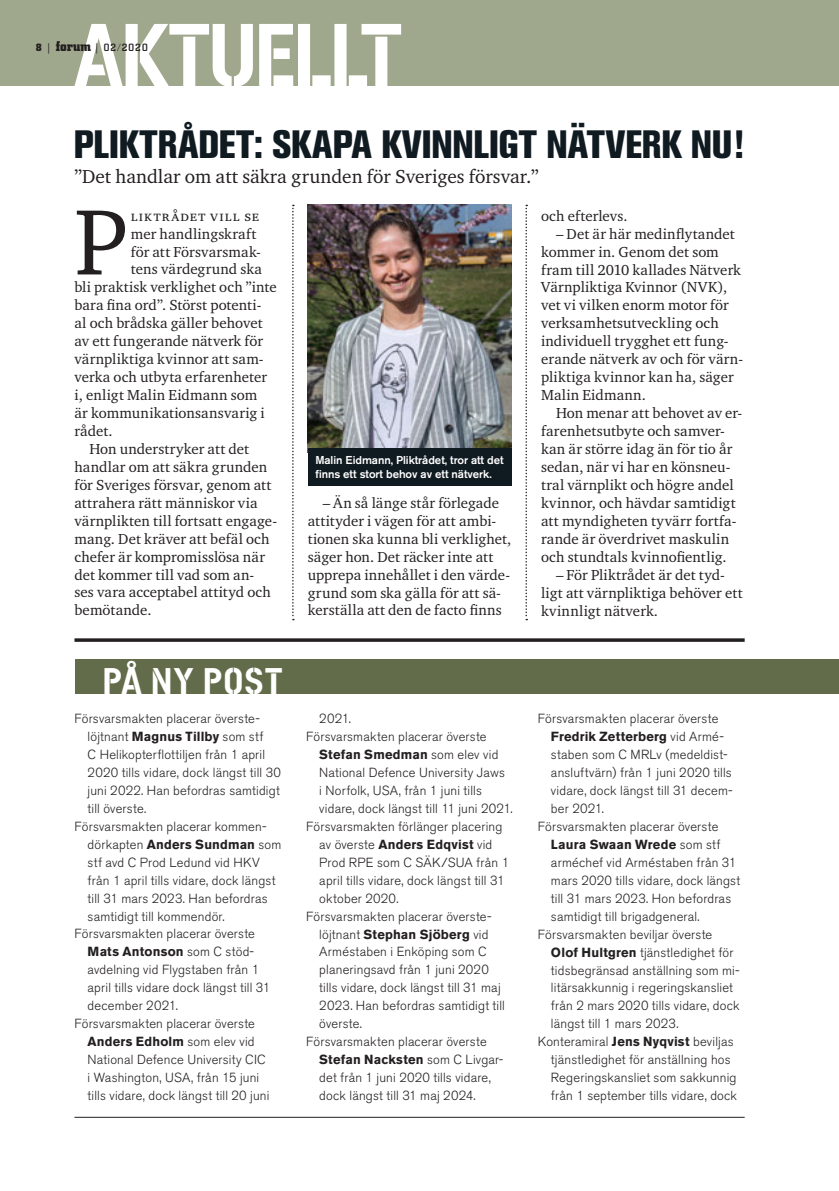
<style>
.page{position:relative;width:839px;height:1191px;background:#fff}
.page>*{position:absolute;margin:0;border:0;box-sizing:border-box;transform-origin:0 0}
.t1{font:95.02px "Charter ITC Std";color:#231f20}
.Bröd_Forum_Charter_8{font:87.5px "Forsvarsmakten Sans Stencil";letter-spacing:-.065em;color:#fff}
.t2{font:800 condensed 39.2px "Akzidenz Grotesk BE";letter-spacing:-.015em;color:#101a21}
.t3{font:36.57px "Forsvarsmakten Sans Stencil";letter-spacing:.01em;color:#fff}
.t4{font:19.25px "Charter ITC Std";color:#231f20}
.Bröd_8_5___10_25_Cha{font:14.88px/18px "Charter ITC Std";letter-spacing:.01em;color:#231f20}
.Bröd_8_5___10_25_Cha-2{font:14.88px "Charter ITC Std";letter-spacing:.06em;color:#231f20}
.t5{font:300 13.12px/18px "Akzidenz Grotesk BE";letter-spacing:.015em;color:#231f20}
.Bröd_8_5___10_25_Cha-3{font:500 11.38px/14px "Akzidenz Grotesk BE";letter-spacing:-.005em;color:#fff}
.t6{font:500 10.5px "City";letter-spacing:.1em;color:#231f20}
.s1{font-weight:700}
.s2{font-family:"Charter ITC Std";font-weight:400}
.s3{font-weight:700;font-size:14px}
</style>
<div class="page">
<svg style="left:292px;top:205px;width:2px;height:415px"></svg>
<div style="left:0;top:0;width:838px;height:86px;background:#9fa78c"></div>
<div style="left:75px;top:659px;width:763px;height:35px;background:#636c4a"></div>
<svg style="left:525px;top:205px;width:2px;height:415px"></svg>
<svg style="left:74px;top:638px;width:670px;height:4px;background:#3e3a3b"></svg>
<hr style="left:74px;top:1116px;width:670px;height:1px;background:#231f20">
<img style="left:308px;top:205px;width:203px;height:243px">
<div style="left:308px;top:448px;width:203px;height:38px;background:#101a21"></div>
<p class="Bröd_Forum_Charter_8" style="left:73px;top:0;width:331px">AKTUELLT</p>
<p class="t6" style="left:36px;top:42px;width:113px"><span class="s1">8</span> <span class="s2">|</span> <span class="s3">forum</span> <span class="s2">|</span> 02/2020</p>
<p class="t2" style="left:73px;top:122px;width:672px">PLIKTRÅDET: SKAPA KVINNLIGT NÄTVERK NU!</p>
<p class="t4" style="left:74px;top:164px;width:466px">”Det handlar om att säkra grunden för Sveriges försvar.”</p>
<p class="t1" style="left:74px;top:183px;width:55px">P</p>
<p class="Bröd_8_5___10_25_Cha-2" style="left:131px;top:206px;width:130px">liktrådet vill se</p>
<p class="Bröd_8_5___10_25_Cha" style="left:131px;top:224px;width:127px">mer handlingskraft</p>
<p class="Bröd_8_5___10_25_Cha" style="left:131px;top:242px;width:131px">för att Försvarsmak-</p>
<p class="Bröd_8_5___10_25_Cha" style="left:131px;top:260px;width:133px">tens värdegrund ska</p>
<p class="Bröd_8_5___10_25_Cha" style="left:74px;top:278px;width:204px">bli praktisk verklighet och ”inte</p>
<p class="Bröd_8_5___10_25_Cha" style="left:74px;top:296px;width:188px">bara fina ord”. Störst potenti-</p>
<p class="Bröd_8_5___10_25_Cha" style="left:74px;top:314px;width:190px">al och brådska gäller behovet</p>
<p class="Bröd_8_5___10_25_Cha" style="left:74px;top:332px;width:190px">av ett fungerande nätverk för</p>
<p class="Bröd_8_5___10_25_Cha" style="left:74px;top:350px;width:191px">värnpliktiga kvinnor att sam-</p>
<p class="Bröd_8_5___10_25_Cha" style="left:74px;top:368px;width:194px">verka och utbyta erfarenheter</p>
<p class="Bröd_8_5___10_25_Cha" style="left:74px;top:386px;width:184px">i, enligt Malin Eidmann som</p>
<p class="Bröd_8_5___10_25_Cha" style="left:74px;top:404px;width:192px">är kommunikationsansvarig i</p>
<p class="Bröd_8_5___10_25_Cha" style="left:74px;top:421px;width:40px">rådet.</p>
<p class="Bröd_8_5___10_25_Cha" style="left:74px;top:439px;width:204px;text-indent:15px">Hon understryker att det handlar om att säkra grunden för Sveriges försvar, genom att attrahera rätt människor via värnplikten till fortsatt engage&shy;mang. Det kräver att befäl och chefer är kompromisslösa när det kommer till vad som an&shy;ses vara acceptabel attityd och bemötande.</p>
<h3 class="t3" style="left:102px;top:658px;width:182px">PÅ NY POST</h3>
<p class="t5" style="left:88px;top:710px;width:195px;text-indent:-13px">Försvarsmakten placerar överste&shy;löjtnant <span class="s1">Magnus Tillby</span> som stf<br>C Helikopterflottiljen från 1 april<br>2020 tills vidare, dock längst till 30 juni 2022. Han befordras samtidigt till överste.</p>
<p class="t5" style="left:88px;top:817px;width:195px;text-indent:-13px">Försvarsmakten placerar kommen&shy;dörkapten <span class="s1">Anders Sundman</span> som stf avd C Prod Ledund vid HKV från 1 april tills vidare, dock längst till 31 mars 2023. Han befordras samtidigt till kommendör.</p>
<p class="t5" style="left:88px;top:925px;width:184px;text-indent:-13px">Försvarsmakten placerar överste<br><span class="s1">Mats Antonson</span> som C stöd&shy;avdelning vid Flygstaben från 1 april tills vidare dock längst till 31 december 2021.</p>
<p class="t5" style="left:88px;top:1015px;width:183px;text-indent:-13px">Försvarsmakten placerar överste<br><span class="s1">Anders Edholm</span> som elev vid<br>National Defence University CIC i Washington, USA, från 15 juni tills vidare, dock längst till 20 juni</p>
<p class="Bröd_8_5___10_25_Cha-3" style="left:315px;top:453px;width:190px">Malin Eidmann, Pliktrådet, tror att det finns ett stort behov av ett nätverk.</p>
<p class="Bröd_8_5___10_25_Cha" style="left:308px;top:493px;width:205px;text-indent:15px">– Än så länge står förlegade attityder i vägen för att ambi&shy;tionen ska kunna bli verklighet, säger hon. Det räcker inte att upprepa innehållet i den värde&shy;grund som ska gälla för att sä&shy;kerställa att den de facto finns</p>
<p class="t5" style="left:319px;top:710px;width:33px">2021.</p>
<p class="t5" style="left:319px;top:728px;width:195px;text-indent:-13px">Försvarsmakten placerar överste <span class="s1">Stefan Smedman</span> som elev vid National Defence University Jaws<br>i Norfolk, USA, från 1 juni tills vidare, dock längst till 11 juni 2021.</p>
<p class="t5" style="left:319px;top:817px;width:191px;text-indent:-13px">Försvarsmakten förlänger placering av överste <span class="s1">Anders Edqvist</span> vid<br>Prod RPE som C SÄK/SUA från 1 april tills vidare, dock längst till 31 oktober 2020.</p>
<p class="t5" style="left:319px;top:907px;width:187px;text-indent:-13px">Försvarsmakten placerar överste&shy;löjtnant <span class="s1">Stephan Sjöberg</span> vid<br>Arméstaben i Enköping som C planeringsavd från 1 juni 2020 tills vidare, dock längst till 31 maj<br>2023. Han befordras samtidigt till överste.</p>
<p class="t5" style="left:319px;top:1033px;width:186px;text-indent:-13px">Försvarsmakten placerar överste<br><span class="s1">Stefan Nacksten</span> som C Livgar&shy;det från 1 juni 2020 tills vidare, dock längst till 31 maj 2024.</p>
<p class="Bröd_8_5___10_25_Cha" style="left:541px;top:206px;width:88px">och efterlevs.</p>
<p class="Bröd_8_5___10_25_Cha" style="left:541px;top:224px;width:203px;text-indent:15px">– Det är här medinflytandet kommer in. Genom det som fram till 2010 kallades Nätverk<br>Värnpliktiga Kvinnor (NVK), vet vi vilken enorm motor för verksamhetsutveckling och individuell trygghet ett fung&shy;erande nätverk av och för värn&shy;pliktiga kvinnor kan ha, säger<br>Malin Eidmann.</p>
<p class="Bröd_8_5___10_25_Cha" style="left:541px;top:404px;width:202px;text-indent:15px">Hon menar att behovet av er&shy;farenhetsutbyte och samver&shy;kan är större idag än för tio år sedan, när vi har en könsneu&shy;tral värnplikt och högre andel kvinnor, och hävdar samtidigt att myndigheten tyvärr fortfa&shy;rande är överdrivet maskulin och stundtals kvinnofientlig.</p>
<p class="Bröd_8_5___10_25_Cha" style="left:541px;top:565px;width:203px;text-indent:15px">– För Pliktrådet är det tyd&shy;ligt att värnpliktiga behöver ett kvinnligt nätverk.</p>
<p class="t5" style="left:551px;top:710px;width:183px;text-indent:-13px">Försvarsmakten placerar överste<br><span class="s1">Fredrik Zetterberg</span> vid Armé&shy;staben som C MRLv (medeldist&shy;ansluftvärn) från 1 juni 2020 tills vidare, dock längst till 31 decem&shy;ber 2021.</p>
<p class="t5" style="left:551px;top:817px;width:191px;text-indent:-13px">Försvarsmakten placerar överste<br><span class="s1">Laura Swaan Wrede</span> som stf arméchef vid Arméstaben från 31 mars 2020 tills vidare, dock längst till 31 mars 2023. Hon befordras samtidigt till brigadgeneral.</p>
<p class="t5" style="left:551px;top:925px;width:190px;text-indent:-13px">Försvarsmakten beviljar överste <span class="s1">Olof Hultgren</span> tjänstledighet för tidsbegränsad anställning som mi&shy;litärsakkunnig i regeringskansliet från 2 mars 2020 tills vidare, dock längst till 1 mars 2023.</p>
<p class="t5" style="left:551px;top:1033px;width:187px;text-indent:-13px">Konteramiral <span class="s1">Jens Nyqvist</span> beviljas tjänstledighet för anställning hos Regeringskansliet som sakkunnig från 1 september tills vidare, dock</p>
</div>
